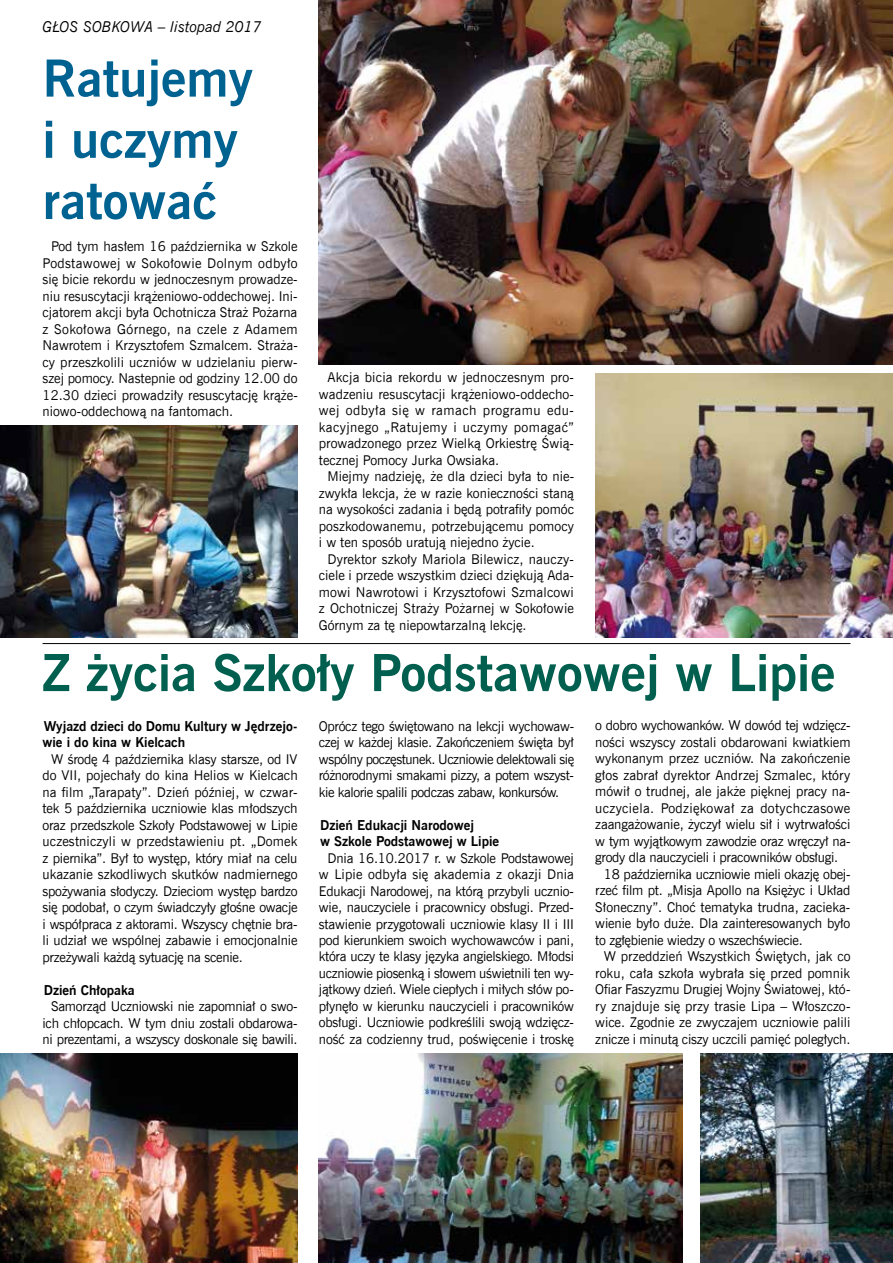
<style>
.page{position:relative;width:893px;height:1263px;background:#fff}
.page>*{position:absolute;margin:0;border:0;box-sizing:border-box;transform-origin:0 0}
.t1{font:700 51px "News Goth EU";color:#005f4e}
.t2{font:700 51px/61.2px "News Goth EU";color:#006291}
.t3{font:italic 15px "News Goth EU";color:#000}
.t4{font:13.5px/16.5px "News Goth EU";letter-spacing:-.005em;color:#000;text-align:justify}
.t5{font:700 13.5px/16.5px "News Goth EU";color:#000}
.t6{font:13.5px "News Goth EU";letter-spacing:.025em;color:#000}
</style>
<div class="page">
<img style="left:319px;top:0;width:574px;height:364px">
<img style="left:0;top:425px;width:298px;height:213px">
<img style="left:595px;top:373px;width:298px;height:265px">
<img style="left:0;top:1053px;width:298px;height:210px">
<img style="left:319px;top:1053px;width:364px;height:210px">
<img style="left:701px;top:1053px;width:192px;height:210px">
<hr style="left:43px;top:643px;width:807px;height:1px;background:#000">
<p class="t3" style="left:43px;top:18px;width:221px">GŁOS SOBKOWA – listopad 2017</p>
<h1 class="t2" style="left:43px;top:50px;width:212px">Ratujemy i uczymy ratować</h1>
<p class="t4" style="left:43px;top:239px;width:257px;text-indent:9px">Pod tym hasłem 16 października w Szkole Podstawowej w Sokołowie Dolnym odbyło się bicie rekordu w jednoczesnym prowadze&shy;niu resuscytacji krążeniowo-oddechowej. Ini&shy;cjatorem akcji była Ochotnicza Straż Pożarna z Sokołowa Górnego, na czele z Adamem Nawrotem i Krzysztofem Szmalcem. Straża&shy;cy przeszkolili uczniów w udzielaniu pierw&shy;szej pomocy. Nastepnie od godziny 12.00 do 12.30 dzieci prowadziły resuscytację krąże&shy;niowo-oddechową na fantomach.</p>
<p class="t4" style="left:319px;top:370px;width:257px;text-indent:9px">Akcja bicia rekordu w jednoczesnym pro&shy;wadzeniu resuscytacji krążeniowo-oddecho&shy;wej odbyła się w ramach programu edu&shy;kacyjnego „Ratujemy i uczymy pomagać” prowadzonego przez Wielką Orkiestrę Świą&shy;tecznej Pomocy Jurka Owsiaka.</p>
<p class="t4" style="left:319px;top:469px;width:257px;text-indent:9px">Miejmy nadzieję, że dla dzieci była to nie&shy;zwykła lekcja, że w razie konieczności staną na wysokości zadania i będą potrafiły pomóc poszkodowanemu, potrzebującemu pomocy i w ten sposób uratują niejedno życie.</p>
<p class="t4" style="left:319px;top:551px;width:257px;text-indent:9px">Dyrektor szkoły Mariola Bilewicz, nauczy&shy;ciele i przede wszystkim dzieci dziękują Ada&shy;mowi Nawrotowi i Krzysztofowi Szmalcowi z Ochotniczej Straży Pożarnej w Sokołowie Górnym za tę niepowtarzalną lekcję.</p>
<h1 class="t1" style="left:43px;top:641px;width:794px">Z życia Szkoły Podstawowej w Lipie</h1>
<p class="t5" style="left:43px;top:718px;width:257px">Wyjazd dzieci do Domu Kultury w Jędrzejo&shy;wie i do kina w Kielcach</p>
<p class="t4" style="left:43px;top:751px;width:257px;text-indent:9px">W środę 4 października klasy starsze, od IV do VII, pojechały do kina Helios w Kielcach na film „Tarapaty”. Dzień później, w czwar&shy;tek 5 października uczniowie klas młodszych oraz przedszkole Szkoły Podstawowej w Lipie uczestniczyli w przedstawieniu pt. „Domek z piernika”. Był to występ, który miał na celu ukazanie szkodliwych skutków nadmiernego spożywania słodyczy. Dzieciom występ bardzo się podobał, o czym świadczyły głośne owacje i współpraca z aktorami. Wszyscy chętnie bra&shy;li udział we wspólnej zabawie i emocjonalnie przeżywali każdą sytuację na scenie.</p>
<p class="t5" style="left:44px;top:982px;width:93px">Dzień Chłopaka</p>
<p class="t4" style="left:43px;top:998px;width:257px;text-indent:9px">Samorząd Uczniowski nie zapomniał o swo&shy;ich chłopcach. W tym dniu zostali obdarowa&shy;ni prezentami, a wszyscy doskonale się bawili.</p>
<p class="t4" style="left:319px;top:718px;width:257px">Oprócz tego świętowano na lekcji wychowaw&shy;czej w każdej klasie. Zakończeniem święta był wspólny poczęstunek. Uczniowie delektowali się różnorodnymi smakami pizzy, a potem wszyst&shy;kie kalorie spalili podczas zabaw, konkursów.</p>
<p class="t5" style="left:320px;top:817px;width:181px">Dzień Edukacji Narodowej<br>w Szkole Podstawowej w Lipie</p>
<p class="t4" style="left:319px;top:850px;width:257px;text-indent:9px">Dnia 16.10.2017 r. w Szkole Podstawowej w Lipie odbyła się akademia z okazji Dnia Edukacji Narodowej, na którą przybyli ucznio&shy;wie, nauczyciele i pracownicy obsługi. Przed&shy;stawienie przygotowali uczniowie klasy II i III pod kierunkiem swoich wychowawców i pani, która uczy te klasy języka angielskiego. Młodsi uczniowie piosenką i słowem uświetnili ten wy&shy;jątkowy dzień. Wiele ciepłych i miłych słów po&shy;płynęło w kierunku nauczycieli i pracowników obsługi. Uczniowie podkreślili swoją wdzięcz&shy;ność za codzienny trud, poświęcenie i troskę</p>
<p class="t4" style="left:595px;top:718px;width:257px">o dobro wychowanków. W dowód tej wdzięcz-</p>
<p class="t4" style="left:595px;top:734px;width:257px">ności wszyscy zostali obdarowani kwiatkiem</p>
<p class="t4" style="left:595px;top:751px;width:257px">wykonanym przez uczniów. Na zakończenie</p>
<p class="t4" style="left:595px;top:767px;width:256px">głos zabrał dyrektor Andrzej Szmalec, który</p>
<p class="t4" style="left:595px;top:784px;width:256px">mówił o trudnej, ale jakże pięknej pracy na-</p>
<p class="t6" style="left:595px;top:800px;width:257px">uczyciela. Podziękował za dotychczasowe</p>
<p class="t4" style="left:595px;top:817px;width:257px">zaangażowanie, życzył wielu sił i wytrwałości</p>
<p class="t4" style="left:595px;top:833px;width:257px">w tym wyjątkowym zawodzie oraz wręczył na-</p>
<p class="t4" style="left:595px;top:850px;width:244px">grody dla nauczycieli i pracowników obsługi.</p>
<p class="t4" style="left:604px;top:866px;width:248px">18 października uczniowie mieli okazję obej-</p>
<p class="t4" style="left:595px;top:883px;width:257px">rzeć film pt. „Misja Apollo na Księżyc i Układ</p>
<p class="t4" style="left:595px;top:899px;width:256px">Słoneczny”. Choć tematyka trudna, zacieka-</p>
<p class="t4" style="left:595px;top:916px;width:257px">wienie było duże. Dla zainteresowanych było</p>
<p class="t4" style="left:595px;top:932px;width:209px">to zgłębienie wiedzy o wszechświecie.</p>
<p class="t4" style="left:604px;top:949px;width:248px">W przeddzień Wszystkich Świętych, jak co</p>
<p class="t4" style="left:595px;top:965px;width:256px">roku, cała szkoła wybrała się przed pomnik</p>
<p class="t4" style="left:595px;top:982px;width:257px">Ofiar Faszyzmu Drugiej Wojny Światowej, któ-</p>
<p class="t4" style="left:595px;top:998px;width:257px">ry znajduje się przy trasie Lipa – Włoszczo-</p>
<p class="t4" style="left:595px;top:1015px;width:257px">wice. Zgodnie ze zwyczajem uczniowie palili</p>
<p class="t4" style="left:595px;top:1031px;width:257px">znicze i minutą ciszy uczcili pamięć poległych.</p>
</div>
